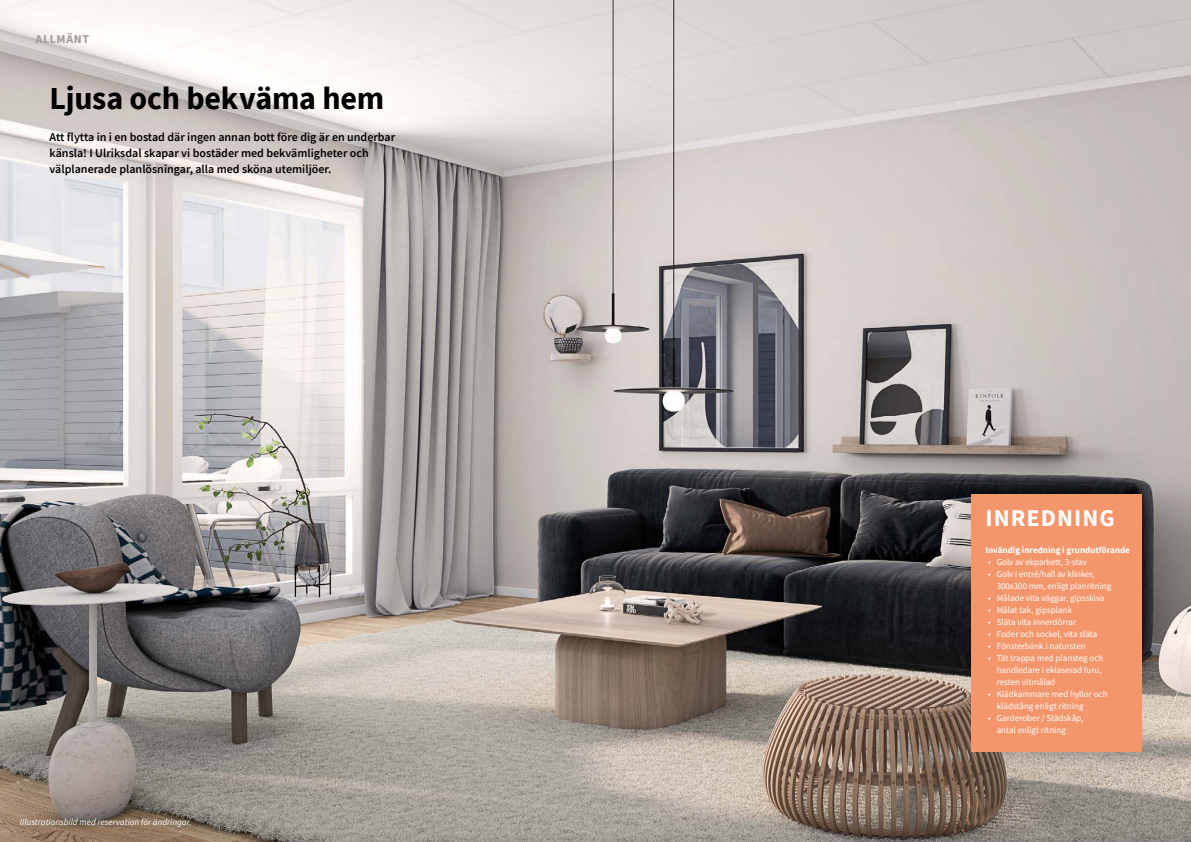
<style>
.page{position:relative;width:1191px;height:842px;background:#fff}
.page>*{position:absolute;margin:0;border:0;box-sizing:border-box;transform-origin:0 0}
.Rubrik_uppslag_32_32{font:700 32px "Source Sans Pro";letter-spacing:-.005em;color:#000}
.Specialrubrik_24_24{font:700 24px "Source Sans Pro";letter-spacing:.045em;color:#fff}
.Ingress_12_16{font:600 12px/16px "Source Sans Pro";color:#000}
.Kapitel{font:700 12px "Source Sans Pro";letter-spacing:.055em;color:#a39a94}
.t1{font:9px/12px "Source Sans Pro";color:#fff}
.Brödtext_9_12{font:italic 9px "Source Sans Pro";color:#fff}
.Brödtextrubrik_9_12{font:700 9px "Source Sans Pro";color:#fff}
</style>
<div class="page">
<img style="left:0;top:0;width:1191px;height:842px">
<div style="left:971px;top:494px;width:170px;height:257px;background:#f3966c"></div>
<p class="Kapitel" style="left:35px;top:30px;width:55px">ALLMÄNT</p>
<p class="Rubrik_uppslag_32_32" style="left:50px;top:77px;width:336px">Ljusa och bekväma hem</p>
<p class="Ingress_12_16" style="left:50px;top:129px;width:347px">Att flytta in i en bostad där ingen annan bott före dig är en underbar känsla! I Ulriksdal skapar vi bostäder med bekvämligheter och välplanerade planlösningar, alla med sköna utemiljöer.</p>
<p class="Brödtext_9_12" style="left:20px;top:816px;width:173px">Illustrationsbild med reservation för ändringar.</p>
<p class="Specialrubrik_24_24" style="left:985px;top:502px;width:131px">INREDNING</p>
<p class="Brödtextrubrik_9_12" style="left:985px;top:544px;width:146px">Invändig inredning i grundutförande</p>
<p class="t1" style="left:988px;top:556px;width:100px">• Golv av ekparkett, 3-stav</p>
<p class="t1" style="left:996px;top:568px;width:116px;text-indent:-9px">• Golv i entré/hall av klinker,<br>300x300 mm, enligt planritning</p>
<p class="t1" style="left:988px;top:592px;width:118px">• Målade vita väggar, gipsskiva</p>
<p class="t1" style="left:988px;top:604px;width:85px">• Målat tak, gipsplank</p>
<p class="t1" style="left:988px;top:616px;width:89px">• Släta vita innerdörrar</p>
<p class="t1" style="left:988px;top:628px;width:111px">• Foder och sockel, vita släta</p>
<p class="t1" style="left:988px;top:640px;width:99px">• Fönsterbänk i natursten</p>
<p class="t1" style="left:996px;top:652px;width:108px;text-indent:-9px">• Tät trappa med plansteg och handledare i eklaserad furu, resten vitmålad</p>
<p class="t1" style="left:996px;top:688px;width:112px;text-indent:-9px">• Klädkammare med hyllor och klädstång enligt ritning</p>
<p class="t1" style="left:996px;top:712px;width:88px;text-indent:-9px">• Garderober / Städskåp, antal enligt ritning</p>
</div>
